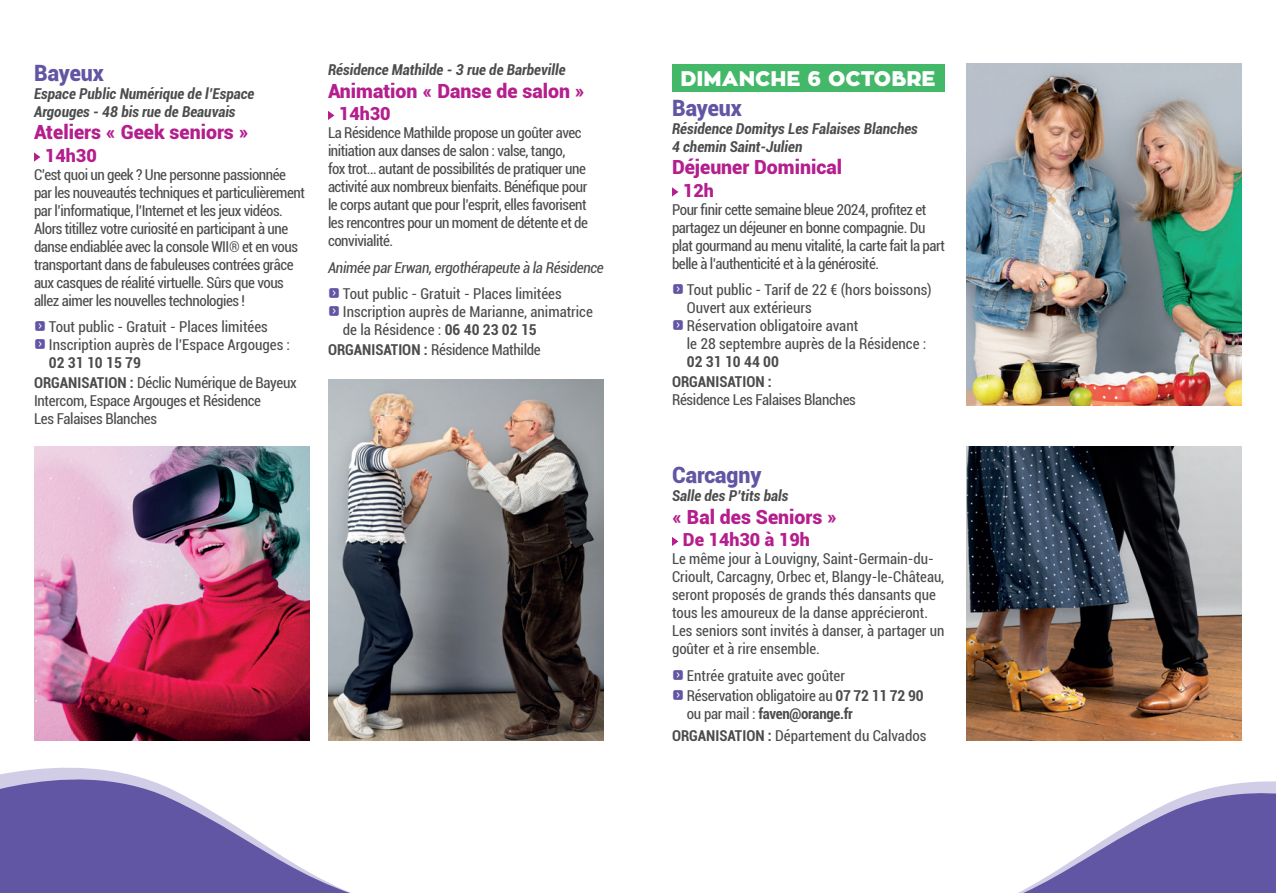
<style>
.page{position:relative;width:1276px;height:893px;background:#fff}
.page>*{position:absolute;margin:0;border:0;box-sizing:border-box;transform-origin:0 0}
.t1{font:900 22.5px "Roboto";color:#6156a4;scale:.95 1}
.t2{font:900 21px "Zona Pro";color:#fff}
.t3{font:900 19.5px "Roboto";color:#b41e8d}
.t4{font:900 18px "Roboto";color:#b41e8d}
.t5{font:condensed 15px/18px "Roboto";letter-spacing:-.03em;color:#4b4c4d}
.t6{font:condensed 15px/18px "Roboto";color:#4b4c4d}
.t7{font:italic 700 condensed 15px/18px "Roboto";color:#4b4c4d}
.t8{font:italic condensed 15px/26.5px "Roboto";letter-spacing:-.02em;color:#4b4c4d}
.t9{font:condensed 15px/20.1px "Roboto";letter-spacing:-.01em;color:#4b4c4d}
.t10{font:700 condensed 15px/20.1px "Roboto";color:#4b4c4d}
.s1{font-family:"Button Bonus Rounded Negative";font-stretch:normal;font-size:12px;color:#6156a4}
.s2{font-weight:700}
.s3{font-family:"Button Bonus Rounded Negative";font-style:normal;font-stretch:normal;font-size:12px;color:#6156a4}
.s4{font-style:normal}
</style>
<div class="page">
<svg style="left:0;top:767px;width:351px;height:126px;fill:#6156a4"></svg>
<svg style="left:1018px;top:781px;width:258px;height:112px;fill:#6156a4"></svg>
<svg style="left:34px;top:152px;width:6px;height:10px"></svg>
<svg style="left:328px;top:111px;width:6px;height:9px"></svg>
<div style="left:672px;top:64px;width:272px;height:28px;background:#44b869"></div>
<svg style="left:672px;top:187px;width:6px;height:10px"></svg>
<img style="left:966px;top:446px;width:276px;height:295px">
<img style="left:966px;top:64px;width:276px;height:341px">
<img style="left:34px;top:446px;width:276px;height:295px">
<img style="left:328px;top:379px;width:276px;height:362px">
<svg style="left:672px;top:537px;width:6px;height:9px"></svg>
<h1 class="t1" style="left:34px;top:57px;width:75px">Bayeux</h1>
<p class="t7" style="left:34px;top:84px;width:222px">Espace Public Numérique de l’Espace<br>Argouges - 48 bis rue de Beauvais</p>
<h3 class="t3" style="left:34px;top:118px;width:216px">Ateliers « Geek seniors »</h3>
<p class="t4" style="left:45px;top:143px;width:53px">14h30</p>
<p class="t5" style="left:34px;top:165px;width:272px">C’est quoi un geek ? Une personne passionnée par les nouveautés techniques et particulièrement par l’informatique, l’Internet et les jeux vidéos.<br>Alors titillez votre curiosité en participant à une danse endiablée avec la console WII® et en vous transportant dans de fabuleuses contrées grâce aux casques de réalité virtuelle. Sûrs que vous allez aimer les nouvelles technologies !</p>
<p class="t6" style="left:34px;top:317px;width:235px"><span class="s1">f</span> Tout public - Gratuit - Places limitées</p>
<p class="t6" style="left:34px;top:335px;width:257px"><span class="s1">f</span> Inscription auprès de l’Espace Argouges :</p>
<p class="t10" style="left:49px;top:352px;width:94px">02 31 10 15 79</p>
<p class="t5" style="left:34px;top:373px;width:264px"><span class="s2">ORGANISATION :</span> Déclic Numérique de Bayeux<br>Intercom, Espace Argouges et Résidence<br>Les Falaises Blanches</p>
<p class="t7" style="left:328px;top:60px;width:239px">Résidence Mathilde - 3 rue de Barbeville</p>
<h3 class="t3" style="left:328px;top:77px;width:258px">Animation « Danse de salon »</h3>
<p class="t4" style="left:339px;top:101px;width:53px">14h30</p>
<p class="t5" style="left:328px;top:123px;width:261px">La Résidence Mathilde propose un goûter avec initiation aux danses de salon : valse, tango,<br>fox trot… autant de possibilités de pratiquer une activité aux nombreux bienfaits. Bénéfique pour le corps autant que pour l’esprit, elles favorisent les rencontres pour un moment de détente et de convivialité.</p>
<p class="t8" style="left:328px;top:253px;width:277px">Animée par Erwan, ergothérapeute à la Résidence <span class="s3">f</span> <span class="s4">Tout public - Gratuit - Places limitées</span></p>
<p class="t6" style="left:343px;top:302px;width:251px;text-indent:-15px"><span class="s1">f</span> Inscription auprès de Marianne, animatrice de la Résidence : <span class="s2">06 40 23 02 15</span></p>
<p class="t5" style="left:328px;top:340px;width:214px"><span class="s2">ORGANISATION :</span> Résidence Mathilde</p>
<h2 class="t2" style="left:680px;top:65px;width:257px">DIMANCHE 6 OCTOBRE</h2>
<h1 class="t1" style="left:672px;top:92px;width:75px">Bayeux</h1>
<p class="t7" style="left:672px;top:119px;width:247px">Résidence Domitys Les Falaises Blanches<br>4 chemin Saint-Julien</p>
<h3 class="t3" style="left:672px;top:153px;width:171px">Déjeuner Dominical</h3>
<p class="t4" style="left:683px;top:177px;width:32px">12h</p>
<p class="t5" style="left:672px;top:200px;width:274px">Pour finir cette semaine bleue 2024, profitez et partagez un déjeuner en bonne compagnie. Du plat gourmand au menu vitalité, la carte fait la part belle à l’authenticité et à la générosité.</p>
<p class="t6" style="left:672px;top:280px;width:261px"><span class="s1">f</span> Tout public - Tarif de 22 € (hors boissons)</p>
<p class="t6" style="left:687px;top:298px;width:126px">Ouvert aux extérieurs</p>
<p class="t6" style="left:672px;top:316px;width:188px"><span class="s1">f</span> Réservation obligatoire avant</p>
<p class="t6" style="left:687px;top:334px;width:241px">le 28 septembre auprès de la Résidence :</p>
<p class="t10" style="left:672px;top:351px;width:108px;text-indent:15px">02 31 10 44 00<br>ORGANISATION :</p>
<p class="t5" style="left:672px;top:390px;width:185px">Résidence Les Falaises Blanches</p>
<h1 class="t1" style="left:672px;top:459px;width:96px">Carcagny</h1>
<p class="t7" style="left:672px;top:486px;width:118px">Salle des P’tits bals</p>
<h3 class="t3" style="left:672px;top:503px;width:167px">« Bal des Seniors »</h3>
<p class="t4" style="left:683px;top:527px;width:128px">De 14h30 à 19h</p>
<p class="t6" style="left:672px;top:549px;width:274px">Le même jour à Louvigny, Saint-Germain-du-Crioult, Carcagny, Orbec et, Blangy-le-Château, seront proposés de grands thés dansants que tous les amoureux de la danse apprécieront.<br>Les seniors sont invités à danser, à partager un goûter et à rire ensemble.</p>
<p class="t9" style="left:672px;top:665px;width:253px"><span class="s1">f</span> Entrée gratuite avec goûter<br><span class="s1">f</span> Réservation obligatoire au <span class="s2">07 72 11 72 90</span></p>
<p class="t6" style="left:672px;top:702px;width:256px;line-height:22.2px;text-indent:15px">ou par mail : <span class="s2">faven@orange.fr<br>ORGANISATION :</span> Département du Calvados</p>
</div>
